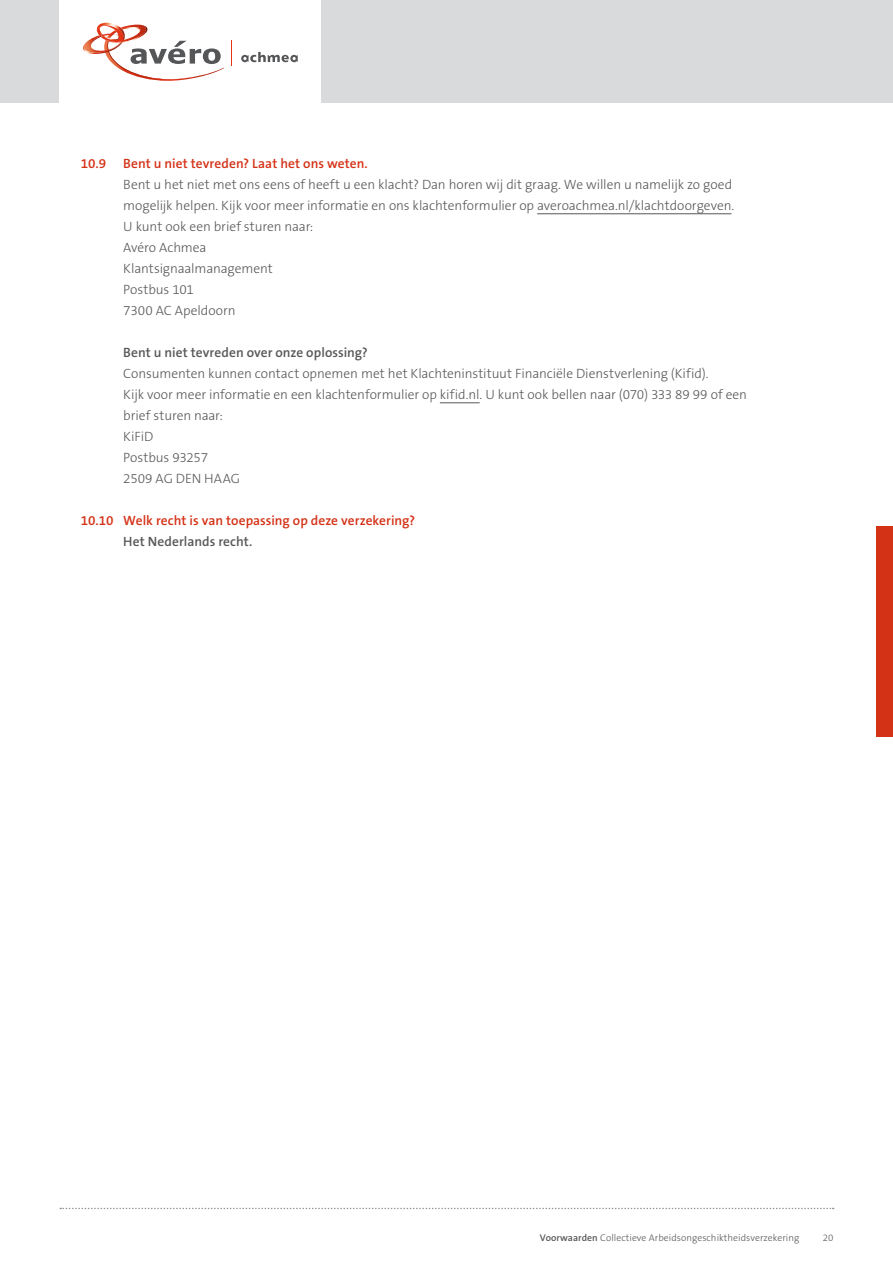
<style>
.page{position:relative;width:893px;height:1263px;background:#fff}
.page>*{position:absolute;margin:0;border:0;box-sizing:border-box;transform-origin:0 0}
.t1{font:300 13.5px/21px "The Sans B3";letter-spacing:-.005em;color:#58585a}
.t2{font:600 13.5px "The Sans B6";color:#d43217}
.t3{font:600 13.5px "The Sans B6";letter-spacing:.005em;color:#58585a}
.t4{font:300 9.75px "The Sans B3";letter-spacing:.005em;color:#58585a}
.s1{font-family:"The Sans B6";font-weight:600}
</style>
<div class="page">
<div style="left:0;top:0;width:893px;height:103px;background:#d9dadb"></div>
<div style="left:60px;top:0;width:261px;height:103px;background:#fff"></div>
<svg style="left:241px;top:52px;width:57px;height:10px"></svg>
<svg style="left:83px;top:22px;width:141px;height:59px"></svg>
<svg style="left:231px;top:41px;width:1px;height:25px"></svg>
<svg style="left:60px;top:1208px;width:774px;height:1px"></svg>
<div style="left:876px;top:526px;width:17px;height:211px;background:#d43217"></div>
<hr style="left:537px;top:213px;width:194px;height:1px;background:#58585a">
<hr style="left:440px;top:402px;width:40px;height:1px;background:#58585a">
<p class="t2" style="left:81px;top:156px;width:27px">10.9</p>
<p class="t2" style="left:123px;top:156px;width:246px">Bent u niet tevreden? Laat het ons weten.</p>
<p class="t1" style="left:123px;top:175px;width:612px">Bent u het niet met ons eens of heeft u een klacht? Dan horen wij dit graag. We willen u namelijk zo goed mogelijk helpen. Kijk voor meer informatie en ons klachtenformulier op averoachmea.nl/klachtdoorgeven.<br>U kunt ook een brief sturen naar:<br>Avéro Achmea<br>Klantsignaalmanagement<br>Postbus 101<br>7300 AC Apeldoorn</p>
<p class="t3" style="left:123px;top:345px;width:246px">Bent u niet tevreden over onze oplossing?</p>
<p class="t1" style="left:123px;top:364px;width:625px">Consumenten kunnen contact opnemen met het Klachteninstituut Financiële Dienstverlening (Kifid).<br>Kijk voor meer informatie en een klachtenformulier op kifid.nl. U kunt ook bellen naar (070) 333 89 99 of een brief sturen naar:<br>KiFiD<br>Postbus 93257<br>2509 AG DEN HAAG</p>
<p class="t2" style="left:81px;top:513px;width:336px">10.10 Welk recht is van toepassing op deze verzekering?</p>
<p class="t3" style="left:123px;top:534px;width:130px">Het Nederlands recht.</p>
<p class="t4" style="left:540px;top:1233px;width:261px"><span class="s1">Voorwaarden</span> Collectieve Arbeidsongeschiktheidsverzekering</p>
<p class="t4" style="left:823px;top:1233px;width:12px">20</p>
</div>
